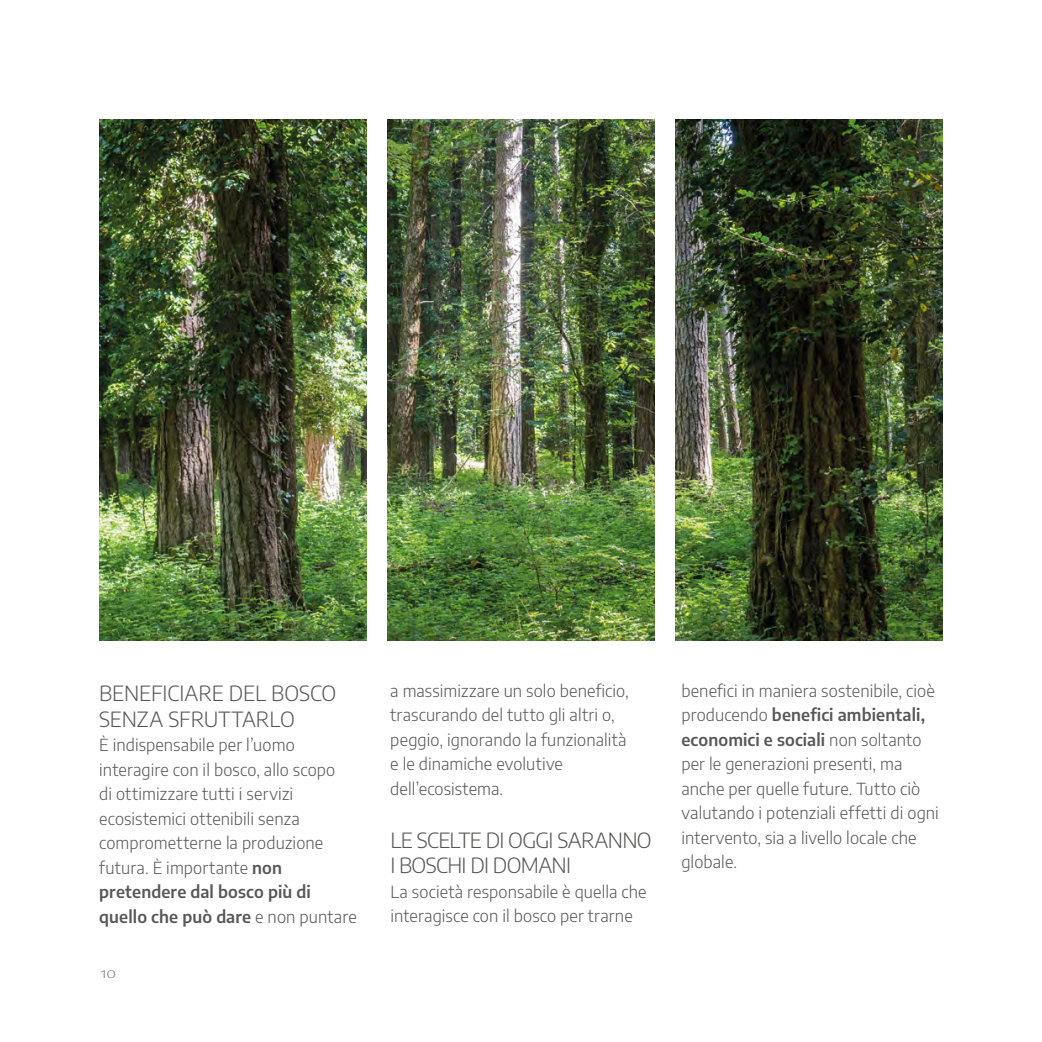
<style>
.page{position:relative;width:1042px;height:1042px;background:#fff}
.page>*{position:absolute;margin:0;border:0;box-sizing:border-box;transform-origin:0 0}
.t1{font:300 21px/25.2px "Encode Sans";letter-spacing:-.02em;color:#575756}
.t2{font:300 16.62px/24.5px "Encode Sans";letter-spacing:.01em;color:#575756}
.t3{font:300 10.5px "Encode Sans";color:#7c7b7b;scale:1.5 1}
.s1{font-weight:600}
</style>
<div class="page">
<img style="left:99px;top:119px;width:844px;height:521px">
<div style="left:367px;top:112px;width:20px;height:538px;background:#fff"></div>
<div style="left:655px;top:112px;width:20px;height:538px;background:#fff"></div>
<p class="t1" style="left:99px;top:680px;width:239px">BENEFICIARE DEL BOSCO<br>SENZA SFRUTTARLO</p>
<p class="t2" style="left:99px;top:732px;width:259px">È indispensabile per l’uomo interagire con il bosco, allo scopo<br>di ottimizzare tutti i servizi ecosistemici ottenibili senza comprometterne la produzione futura. È importante <span class="s1">non pretendere dal bosco più di quello che può dare</span> e non puntare</p>
<p class="t3" style="left:101px;top:966px;width:12px">10</p>
<p class="t2" style="left:390px;top:678px;width:240px">a massimizzare un solo beneficio, trascurando del tutto gli altri o, peggio, ignorando la funzionalità e le dinamiche evolutive dell’ecosistema.</p>
<p class="t1" style="left:390px;top:827px;width:263px">LE SCELTE DI OGGI SARANNO<br>I BOSCHI DI DOMANI</p>
<p class="t2" style="left:390px;top:878px;width:258px">La società responsabile è quella che interagisce con il bosco per trarne</p>
<p class="t2" style="left:681px;top:678px;width:259px">benefici in maniera sostenibile, cioè producendo <span class="s1">benefici ambientali, economici e sociali</span> non soltanto per le generazioni presenti, ma anche per quelle future. Tutto ciò valutando i potenziali effetti di ogni intervento, sia a livello locale che globale.</p>
</div>
